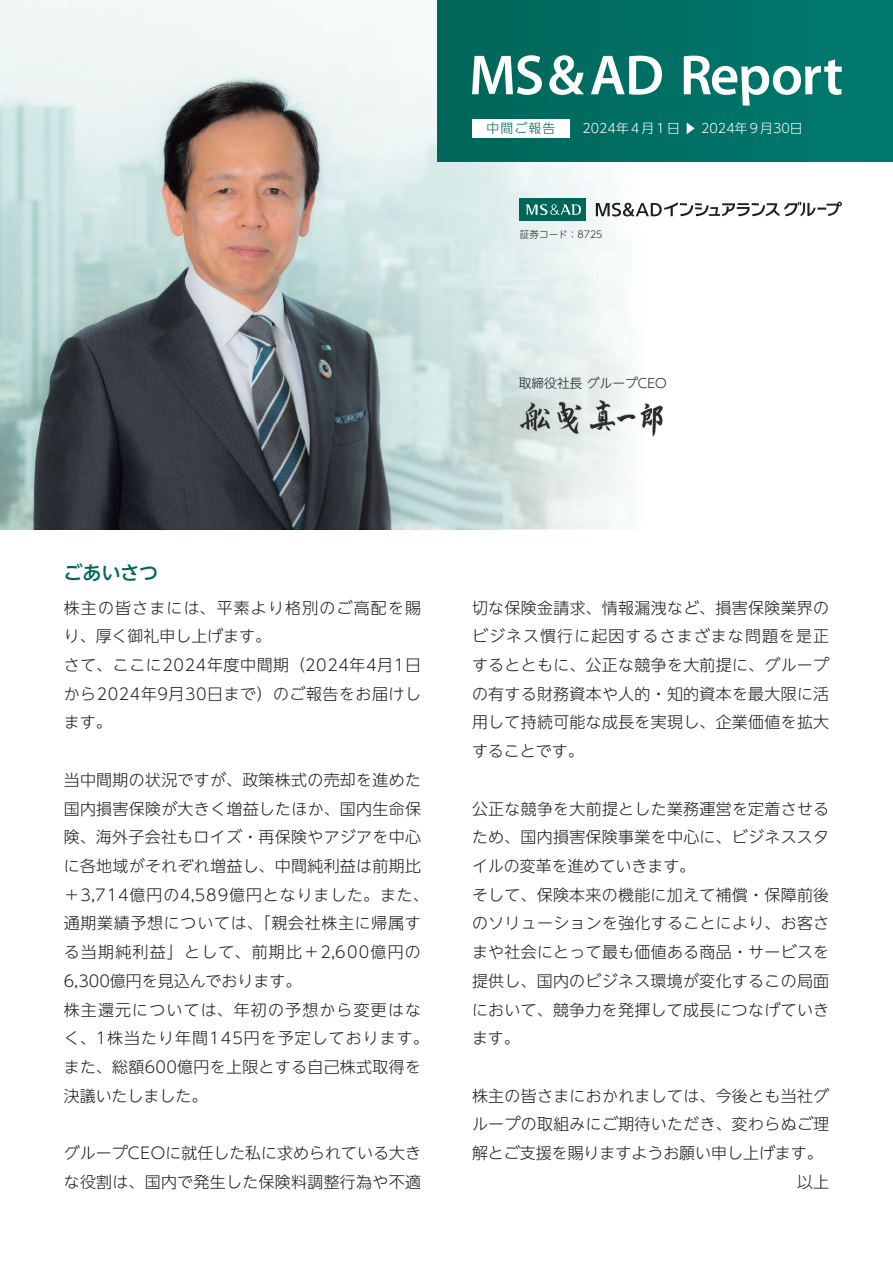
<style>
.page{position:relative;width:893px;height:1263px;background:#fff}
.page>*{position:absolute;margin:0;border:0;box-sizing:border-box;transform-origin:0 0}
.t1{font:500 19.2px "UD Shin Go NT Pr 6 N";letter-spacing:-.015em;color:#006659}
.t2{font:300 15.9px/28.7px "UD Shin Go NT Pr 6 N";letter-spacing:.02em;color:#231f20}
.t3{font:300 15.9px/28.7px "UD Shin Go NT Pr 6 N";letter-spacing:.04em;color:#231f20}
.t4{font:300 15.9px "UD Shin Go NT Pr 6 N";color:#231f20}
.t5{font:300 12.75px "UD Shin Go NT Pr 6 N";color:#fff}
.t6{font:300 12.75px "UD Shin Go NT Pr 6 N";color:#231f20}
.t7{font:300 12.75px "UD Shin Go NT Pr 6 N";letter-spacing:.1em;color:#006659}
.t8{font:300 9.6px "UD Shin Go NT Pr 6 N";color:#231f20}
</style>
<div class="page">
<img style="left:0;top:0;width:651px;height:529px">
<div style="left:438px;top:0;width:455px;height:162px;background:#007064"></div>
<div style="left:472px;top:120px;width:98px;height:18px;background:#fff"></div>
<svg style="left:472px;top:55px;width:370px;height:51px"></svg>
<div style="left:520px;top:199px;width:66px;height:22px;background:#006659"></div>
<svg style="left:525px;top:204px;width:56px;height:11px"></svg>
<svg style="left:596px;top:202px;width:246px;height:14px"></svg>
<img style="left:519px;top:400px;width:144px;height:38px">
<p class="t7" style="left:486px;top:118px;width:70px">中間ご報告</p>
<p class="t5" style="left:701px;top:118px;width:103px">2024年９月30日</p>
<p class="t5" style="left:582px;top:118px;width:99px">2024年４月１日</p>
<p class="t5" style="left:701px;top:122px;width:14px;rotate:90deg">▲</p>
<p class="t8" style="left:520px;top:227px;width:84px">証券コード：8725</p>
<p class="t6" style="left:519px;top:372px;width:149px">取締役社長 グループCEO</p>
<p class="t1" style="left:64px;top:557px;width:96px">ごあいさつ</p>
<p class="t3" style="left:64px;top:593px;width:359px">株主の皆さまには、平素より格別のご高配を賜り、厚く御礼申し上げます。<br>さて、ここに2024年度中間期（2024年4月1日から2024年9月30日まで）のご報告をお届けします。</p>
<p class="t2" style="left:64px;top:765px;width:367px">当中間期の状況ですが、政策株式の売却を進めた国内損害保険が大きく増益したほか、国内生命保険、海外子会社もロイズ・再保険やアジアを中心に各地域がそれぞれ増益し、中間純利益は前期比＋3,714億円の4,589億円となりました。また、通期業績予想については、「親会社株主に帰属する当期純利益」として、前期比＋2,600億円の<br>6,300億円を見込んでおります。<br>株主還元については、年初の予想から変更はなく、1株当たり年間145円を予定しております。また、総額600億円を上限とする自己株式取得を決議いたしました。</p>
<p class="t2" style="left:64px;top:1138px;width:359px">グループCEOに就任した私に求められている大きな役割は、国内で発生した保険料調整行為や不適</p>
<p class="t2" style="left:472px;top:593px;width:359px;text-align:justify">切な保険金請求、情報漏洩など、損害保険業界のビジネス慣行に起因するさまざまな問題を是正するとともに、公正な競争を大前提に、グループの有する財務資本や人的・知的資本を最大限に活用して持続可能な成長を実現し、企業価値を拡大することです。</p>
<p class="t2" style="left:472px;top:794px;width:359px">公正な競争を大前提とした業務運営を定着させるため、国内損害保険事業を中心に、ビジネススタイルの変革を進めていきます。<br>そして、保険本来の機能に加えて補償・保障前後のソリューションを強化することにより、お客さまや社会にとって最も価値ある商品・サービスを提供し、国内のビジネス環境が変化するこの局面において、競争力を発揮して成長につなげていきます。</p>
<p class="t2" style="left:472px;top:1081px;width:359px">株主の皆さまにおかれましては、今後とも当社グ</p>
<p class="t2" style="left:472px;top:1109px;width:359px">ループの取組みにご期待いただき、変わらぬご理</p>
<p class="t4" style="left:472px;top:1140px;width:352px">解とご支援を賜りますようお願い申し上げます。</p>
<p class="t2" style="left:797px;top:1167px;width:33px">以上</p>
</div>
